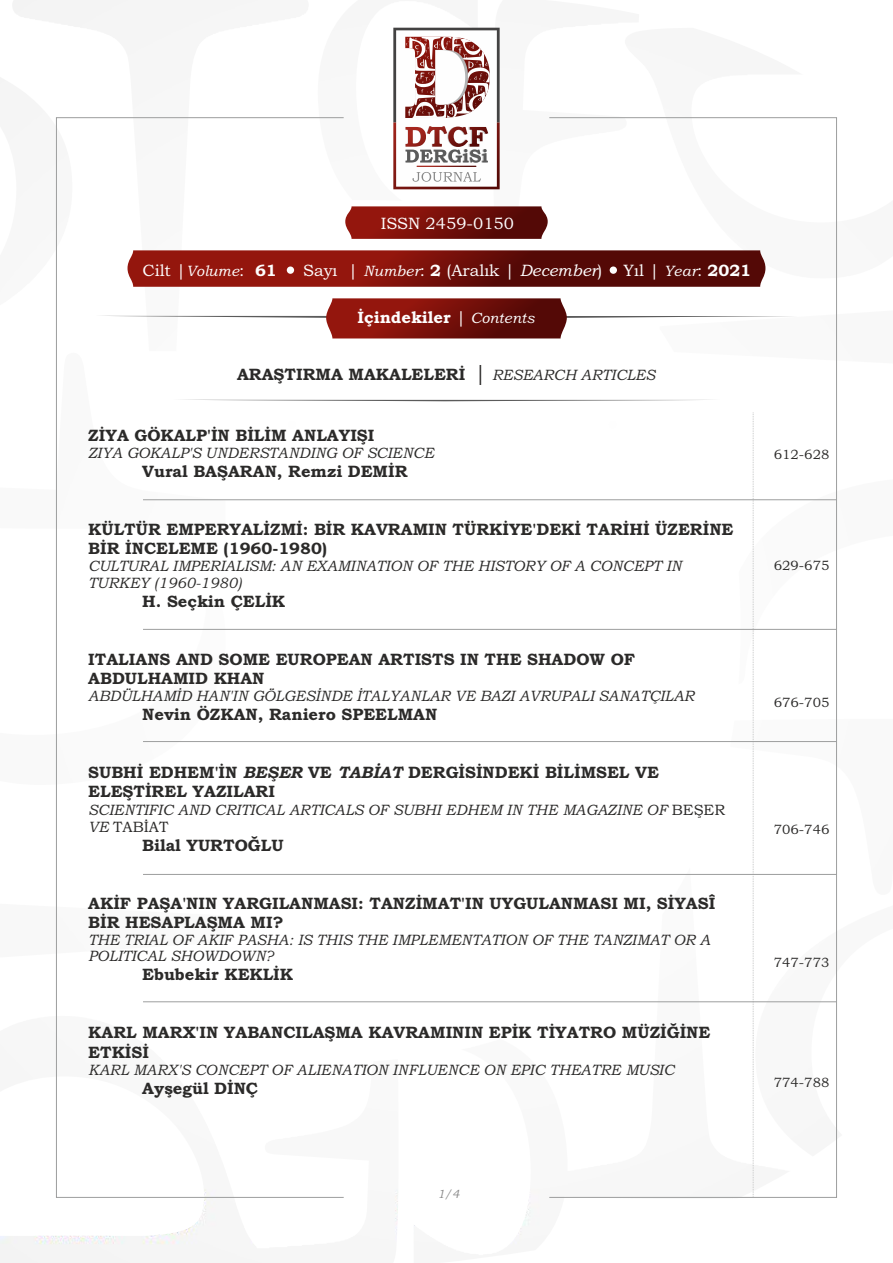
<style>
.page{position:relative;width:893px;height:1263px;background:#fff}
.page>*{position:absolute;margin:0;border:0;box-sizing:border-box;transform-origin:0 0}
.t1{font:700 16.5px/19.4px "Bookman Old Style";color:#2b2a29}
.t2{font:16.5px "Bookman Old Style";color:#fefefe}
.t3{font:700 16.5px "Bookman Old Style";color:#fefefe}
.t4{font:italic 15px/16.6px "Bookman Old Style";color:#2b2a29}
.t5{font:13.5px "Bookman Old Style";color:#2b2a29}
.t6{font:italic 12px "Bookman Old Style";color:#898989}
.s1{font-style:italic;font-size:15px}
.s2{font-weight:700}
.s3{font-style:italic}
.s4{font-weight:400}
.s5{font-weight:400;font-style:italic;font-size:15px}
.s6{font-style:normal}
</style>
<div class="page">
<img style="left:0;top:6px;width:399px;height:1257px">
<svg style="left:753px;top:412px;width:1px;height:785px"></svg>
<svg style="left:393px;top:28px;width:107px;height:161px"></svg>
<div style="left:288px;top:421px;width:8px;height:7px;background:#fefefe;border-radius:50%"></div>
<hr style="left:143px;top:499px;width:693px;height:1px;background:#9d9e9e">
<hr style="left:143px;top:629px;width:693px;height:1px;background:#9d9e9e">
<hr style="left:143px;top:741px;width:693px;height:1px;background:#9d9e9e">
<hr style="left:143px;top:874px;width:693px;height:1px;background:#9d9e9e">
<hr style="left:143px;top:1001px;width:693px;height:1px;background:#9d9e9e">
<svg style="left:345px;top:206px;width:203px;height:33px;background:#7a1a15"></svg>
<svg style="left:128px;top:250px;width:637px;height:37px;background:#76140f"></svg>
<div style="left:287px;top:266px;width:7px;height:8px;background:#fefefe;border-radius:50%"></div>
<div style="left:610px;top:266px;width:7px;height:8px;background:#fefefe;border-radius:50%"></div>
<svg style="left:95px;top:298px;width:696px;height:40px"></svg>
<svg style="left:172px;top:400px;width:520px;height:1px"></svg>
<p class="t2" style="left:381px;top:217px;width:135px">ISSN 2459-0150</p>
<p class="t2" style="left:143px;top:264px;width:136px">Cilt |<span class="s1">Volume</span>: <span class="s2">61</span></p>
<p class="t2" style="left:303px;top:264px;width:301px">Sayı | <span class="s1">Number</span>: <span class="s2">2</span> (Aralık | <span class="s3">December</span>)</p>
<p class="t2" style="left:624px;top:264px;width:129px">Yıl | <span class="s1">Year</span>: <span class="s2">2021</span></p>
<p class="t3" style="left:358px;top:311px;width:178px">İçindekiler <span class="s4">|</span> <span class="s5">Contents</span></p>
<p class="t1" style="left:237px;top:366px;width:419px">ARAŞTIRMA MAKALELERİ <span class="s4">│</span> <span class="s5">RESEARCH ARTICLES</span></p>
<p class="t1" style="left:88px;top:427px;width:288px">ZİYA GÖKALP'İN BİLİM ANLAYIŞI</p>
<p class="t4" style="left:88px;top:446px;width:347px">ZIYA GOKALP'S UNDERSTANDING OF SCIENCE</p>
<p class="t1" style="left:142px;top:463px;width:267px">Vural BAŞARAN, Remzi DEMİR</p>
<p class="t1" style="left:88px;top:521px;width:647px">KÜLTÜR EMPERYALİZMİ: BİR KAVRAMIN TÜRKİYE'DEKİ TARİHİ ÜZERİNE<br>BİR İNCELEME (1960-1980)</p>
<p class="t4" style="left:88px;top:559px;width:595px">CULTURAL IMPERIALISM: AN EXAMINATION OF THE HISTORY OF A CONCEPT IN<br>TURKEY (1960-1980)</p>
<p class="t1" style="left:142px;top:593px;width:144px">H. Seçkin ÇELİK</p>
<p class="t1" style="left:88px;top:651px;width:548px">ITALIANS AND SOME EUROPEAN ARTISTS IN THE SHADOW OF<br>ABDULHAMID KHAN</p>
<p class="t4" style="left:88px;top:689px;width:607px">ABDÜLHAMİD HAN'IN GÖLGESİNDE İTALYANLAR VE BAZI AVRUPALI SANATÇILAR</p>
<p class="t1" style="left:142px;top:706px;width:297px">Nevin ÖZKAN, Raniero SPEELMAN</p>
<p class="t1" style="left:88px;top:764px;width:572px">SUBHİ EDHEM'İN <span class="s3">BEŞER</span> VE <span class="s3">TABİAT</span> DERGİSİNDEKİ BİLİMSEL VE<br>ELEŞTİREL YAZILARI</p>
<p class="t4" style="left:88px;top:802px;width:638px">SCIENTIFIC AND CRITICAL ARTICALS OF SUBHI EDHEM IN THE MAGAZINE OF <span class="s6">BEŞER<br></span>VE <span class="s6">TABİAT</span></p>
<p class="t1" style="left:142px;top:837px;width:143px">Bilal YURTOĞLU</p>
<p class="t1" style="left:88px;top:895px;width:629px">AKİF PAŞA'NIN YARGILANMASI: TANZİMAT'IN UYGULANMASI MI, SİYASÎ<br>BİR HESAPLAŞMA MI?</p>
<p class="t4" style="left:88px;top:933px;width:623px">THE TRIAL OF AKIF PASHA: IS THIS THE IMPLEMENTATION OF THE TANZIMAT OR A<br>POLITICAL SHOWDOWN?</p>
<p class="t1" style="left:142px;top:967px;width:152px">Ebubekir KEKLİK</p>
<p class="t1" style="left:88px;top:1025px;width:624px">KARL MARX'IN YABANCILAŞMA KAVRAMININ EPİK TİYATRO MÜZİĞİNE<br>ETKİSİ</p>
<p class="t4" style="left:88px;top:1063px;width:587px">KARL MARX'S CONCEPT OF ALIENATION INFLUENCE ON EPIC THEATRE MUSIC</p>
<p class="t1" style="left:142px;top:1080px;width:117px">Ayşegül DİNÇ</p>
<p class="t5" style="left:774px;top:449px;width:57px">612-628</p>
<p class="t5" style="left:774px;top:560px;width:57px">629-675</p>
<p class="t5" style="left:774px;top:697px;width:57px">676-705</p>
<p class="t5" style="left:774px;top:825px;width:57px">706-746</p>
<p class="t5" style="left:774px;top:957px;width:57px">747-773</p>
<p class="t5" style="left:774px;top:1077px;width:57px">774-788</p>
<p class="t6" style="left:438px;top:1189px;width:24px">1/4</p>
</div>
